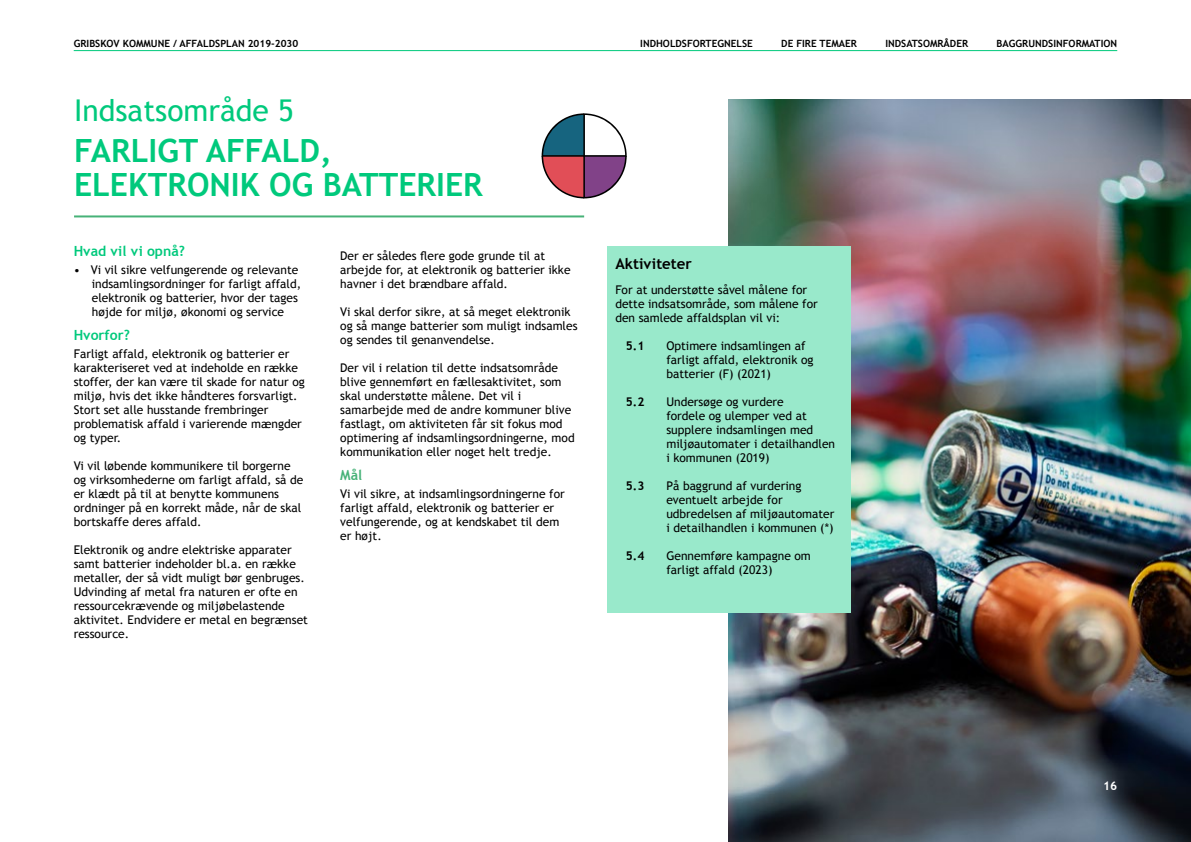
<style>
.page{position:relative;width:1191px;height:842px;background:#fff}
.page>*{position:absolute;margin:0;border:0;box-sizing:border-box;transform-origin:0 0}
.t1{font:700 32px/34px "Trebuchet MS";color:#00c97c}
.t2{font:30px "Trebuchet MS";color:#00c97c}
.Brødtekst{font:700 15px "Trebuchet MS";color:#000}
.Mellemrubrik{font:700 14px "Trebuchet MS";color:#00c97c}
.Mellemrubrik-2{font:700 14px "Trebuchet MS";color:#47b278}
.Brødtekst-2{font:12px/14px "Trebuchet MS";color:#000}
.Brødtekst-3{font:700 12px "Trebuchet MS";color:#000}
.t3{font:700 12px "Trebuchet MS";color:#fff}
.t4{font:700 10px "Trebuchet MS";color:#000}
</style>
<div class="page">
<hr style="left:74px;top:50px;width:1043px;height:1px;background:#00c97c">
<hr style="left:74px;top:215px;width:510px;height:2px;background:#47b278">
<img style="left:729px;top:99px;width:462px;height:743px">
<svg style="left:541px;top:113px;width:85px;height:85px"></svg>
<div style="left:607px;top:246px;width:243px;height:366px;background:#99e9cb"></div>
<p class="t4" style="left:74px;top:37px;width:226px">GRIBSKOV KOMMUNE / AFFALDSPLAN 2019-2030</p>
<p class="t4" style="left:640px;top:37px;width:114px">INDHOLDSFORTEGNELSE</p>
<p class="t4" style="left:781px;top:37px;width:77px">DE FIRE TEMAER</p>
<p class="t4" style="left:885px;top:37px;width:84px">INDSATSOMRÅDER</p>
<p class="t4" style="left:996px;top:37px;width:122px">BAGGRUNDSINFORMATION</p>
<p class="t2" style="left:74px;top:93px;width:221px">Indsatsområde 5</p>
<p class="t1" style="left:74px;top:134px;width:410px">FARLIGT AFFALD,<br>ELEKTRONIK OG BATTERIER</p>
<p class="Mellemrubrik" style="left:74px;top:242px;width:113px">Hvad vil vi opnå?</p>
<p class="Brødtekst-2" style="left:74px;top:263px;width:226px">• Vi vil sikre velfungerende og relevante</p>
<p class="Brødtekst-2" style="left:92px;top:277px;width:211px">indsamlingsordninger for farligt affald,</p>
<p class="Brødtekst-2" style="left:92px;top:291px;width:208px">elektronik og batterier, hvor der tages</p>
<p class="Brødtekst-2" style="left:92px;top:305px;width:194px">højde for miljø, økonomi og service</p>
<p class="Mellemrubrik" style="left:74px;top:326px;width:58px">Hvorfor?</p>
<p class="Brødtekst-2" style="left:74px;top:347px;width:217px">Farligt affald, elektronik og batterier er</p>
<p class="Brødtekst-2" style="left:74px;top:361px;width:233px">karakteriseret ved at indeholde en række stoffer, der kan være til skade for natur og miljø, hvis det ikke håndteres forsvarligt.<br>Stort set alle husstande frembringer</p>
<p class="Brødtekst-2" style="left:74px;top:417px;width:230px">problematisk affald i varierende mængder og typer.</p>
<p class="Brødtekst-2" style="left:74px;top:459px;width:218px">Vi vil løbende kommunikere til borgerne</p>
<p class="Brødtekst-2" style="left:74px;top:473px;width:231px">og virksomhederne om farligt affald, så de</p>
<p class="Brødtekst-2" style="left:74px;top:487px;width:207px">er klædt på til at benytte kommunens</p>
<p class="Brødtekst-2" style="left:74px;top:501px;width:229px">ordninger på en korrekt måde, når de skal bortskaffe deres affald.</p>
<p class="Brødtekst-2" style="left:74px;top:543px;width:236px">Elektronik og andre elektriske apparater samt batterier indeholder bl.a. en række metaller, der så vidt muligt bør genbruges.<br>Udvinding af metal fra naturen er ofte en ressourcekrævende og miljøbelastende aktivitet. Endvidere er metal en begrænset ressource.</p>
<p class="Brødtekst-2" style="left:340px;top:249px;width:206px">Der er således flere gode grunde til at</p>
<p class="Brødtekst-2" style="left:340px;top:263px;width:232px">arbejde for, at elektronik og batterier ikke havner i det brændbare affald.</p>
<p class="Brødtekst-2" style="left:340px;top:305px;width:239px">Vi skal derfor sikre, at så meget elektronik og så mange batterier som muligt indsamles og sendes til genanvendelse.</p>
<p class="Brødtekst-2" style="left:340px;top:361px;width:219px">Der vil i relation til dette indsatsområde</p>
<p class="Brødtekst-2" style="left:340px;top:375px;width:223px">blive gennemført en fællesaktivitet, som skal understøtte målene. Det vil i</p>
<p class="Brødtekst-2" style="left:340px;top:403px;width:236px">samarbejde med de andre kommuner blive fastlagt, om aktiviteten får sit fokus mod optimering af indsamlingsordningerne, mod kommunikation eller noget helt tredje.</p>
<p class="Mellemrubrik-2" style="left:340px;top:466px;width:24px">Mål</p>
<p class="Brødtekst-2" style="left:340px;top:487px;width:226px">Vi vil sikre, at indsamlingsordningerne for farligt affald, elektronik og batterier er</p>
<p class="Brødtekst-2" style="left:340px;top:515px;width:220px">velfungerende, og at kendskabet til dem</p>
<p class="Brødtekst-2" style="left:340px;top:529px;width:43px">er højt.</p>
<p class="Brødtekst" style="left:615px;top:254px;width:78px">Aktiviteter</p>
<p class="Brødtekst-2" style="left:615px;top:283px;width:193px">For at understøtte såvel målene for</p>
<p class="Brødtekst-2" style="left:615px;top:297px;width:204px">dette indsatsområde, som målene for</p>
<p class="Brødtekst-2" style="left:615px;top:311px;width:166px">den samlede affaldsplan vil vi:</p>
<p class="Brødtekst-3" style="left:626px;top:338px;width:20px">5.1</p>
<p class="Brødtekst-2" style="left:666px;top:339px;width:141px">Optimere indsamlingen af</p>
<p class="Brødtekst-2" style="left:666px;top:353px;width:149px">farligt affald, elektronik og batterier (F) (2021)</p>
<p class="Brødtekst-2" style="left:666px;top:395px;width:119px">Undersøge og vurdere</p>
<p class="Brødtekst-2" style="left:666px;top:409px;width:170px">fordele og ulemper ved at supplere indsamlingen med miljøautomater i detailhandlen i kommunen (2019)</p>
<p class="Brødtekst-2" style="left:666px;top:479px;width:137px">På baggrund af vurdering</p>
<p class="Brødtekst-2" style="left:666px;top:493px;width:118px">eventuelt arbejde for</p>
<p class="Brødtekst-2" style="left:666px;top:507px;width:169px">udbredelsen af miljøautomater i detailhandlen i kommunen (*)</p>
<p class="Brødtekst-2" style="left:666px;top:549px;width:146px">Gennemføre kampagne om farligt affald (2023)</p>
<p class="Brødtekst-3" style="left:626px;top:394px;width:20px">5.2</p>
<p class="Brødtekst-3" style="left:626px;top:478px;width:20px">5.3</p>
<p class="Brødtekst-3" style="left:626px;top:548px;width:20px">5.4</p>
<p class="t3" style="left:1103px;top:778px;width:16px">16</p>
</div>
